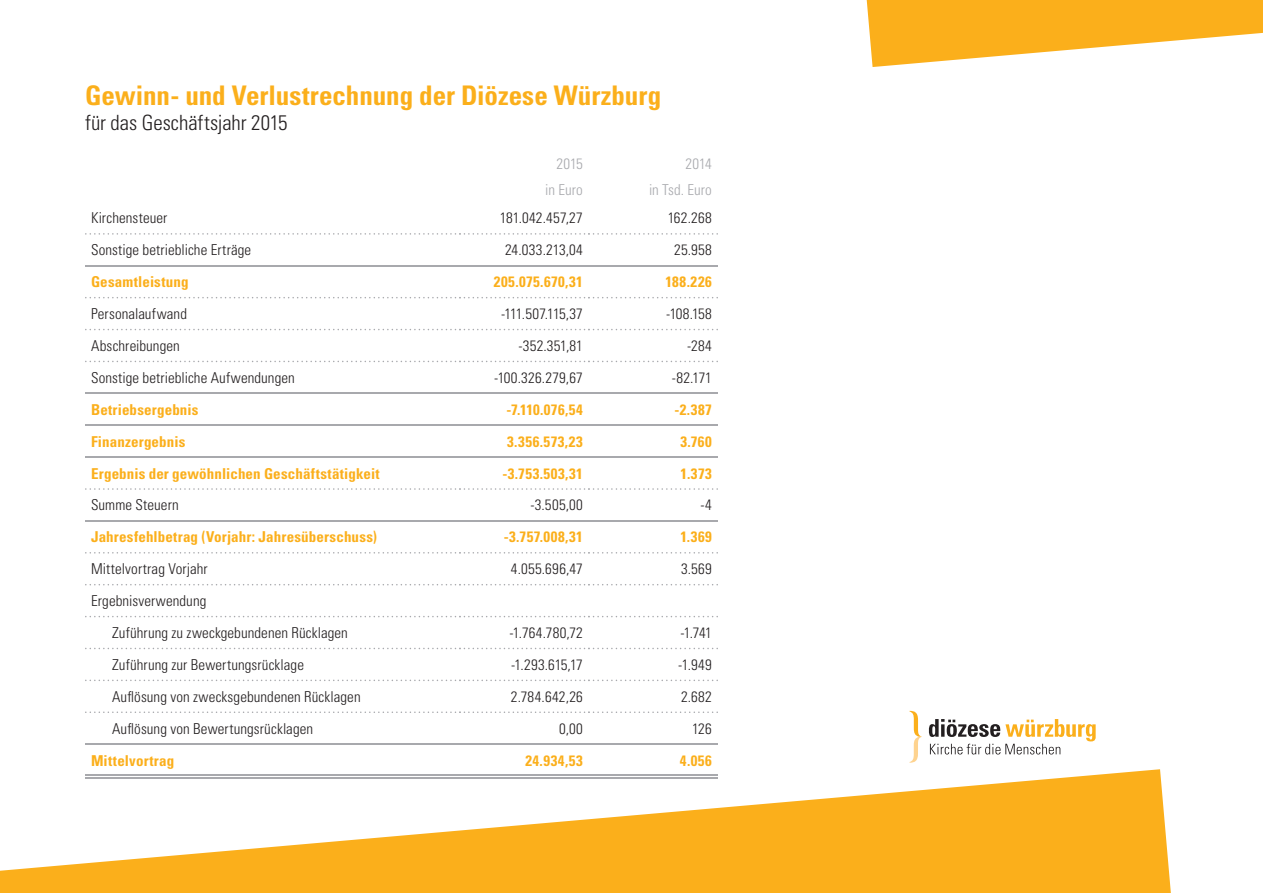
<style>
.page{position:relative;width:1263px;height:893px;background:#fff}
.page>*{position:absolute;margin:0;border:0;box-sizing:border-box;transform-origin:0 0}
.t1{font:700 condensed 27px "Univers LT Std";color:#fbaf1b}
.t2{font:300 condensed 21px "Univers LT Std";letter-spacing:-.005em;color:#231f20}
.t3{font:300 condensed 15px/32px "Univers LT Std";letter-spacing:.01em;color:#231f20}
.t4{font:700 condensed 15px "Univers LT Std";letter-spacing:.015em;color:#fbaf1b}
.t5{font:300 condensed 15px "Univers LT Std";color:#a8a9ad}
.t6{font:300 condensed 15px "Univers LT Std";letter-spacing:-.04em;color:#231f20}
</style>
<div class="page">
<svg style="left:85px;top:233px;width:633px;height:2px"></svg>
<svg style="left:85px;top:297px;width:633px;height:1px"></svg>
<svg style="left:85px;top:329px;width:633px;height:1px"></svg>
<svg style="left:85px;top:361px;width:633px;height:1px"></svg>
<hr style="left:85px;top:265px;width:375px;height:1px;background:#a8a9ad">
<hr style="left:460px;top:265px;width:129px;height:1px;background:#a8a9ad">
<hr style="left:589px;top:265px;width:129px;height:1px;background:#a8a9ad">
<hr style="left:85px;top:393px;width:375px;height:1px;background:#a8a9ad">
<hr style="left:460px;top:393px;width:129px;height:1px;background:#a8a9ad">
<hr style="left:589px;top:393px;width:129px;height:1px;background:#a8a9ad">
<hr style="left:85px;top:424px;width:375px;height:2px;background:#a8a9ad">
<hr style="left:460px;top:424px;width:129px;height:2px;background:#a8a9ad">
<hr style="left:589px;top:424px;width:129px;height:2px;background:#a8a9ad">
<hr style="left:85px;top:456px;width:375px;height:2px;background:#a8a9ad">
<hr style="left:460px;top:456px;width:129px;height:2px;background:#a8a9ad">
<hr style="left:589px;top:456px;width:129px;height:2px;background:#a8a9ad">
<svg style="left:85px;top:488px;width:633px;height:2px"></svg>
<svg style="left:85px;top:552px;width:633px;height:2px"></svg>
<svg style="left:85px;top:584px;width:633px;height:1px"></svg>
<svg style="left:85px;top:616px;width:633px;height:1px"></svg>
<hr style="left:85px;top:520px;width:375px;height:2px;background:#a8a9ad">
<hr style="left:460px;top:520px;width:129px;height:2px;background:#a8a9ad">
<hr style="left:589px;top:520px;width:129px;height:2px;background:#a8a9ad">
<hr style="left:85px;top:743px;width:375px;height:2px;background:#a8a9ad">
<hr style="left:460px;top:743px;width:129px;height:2px;background:#a8a9ad">
<hr style="left:589px;top:743px;width:129px;height:2px;background:#a8a9ad">
<svg style="left:85px;top:711px;width:633px;height:2px"></svg>
<svg style="left:85px;top:648px;width:633px;height:1px"></svg>
<svg style="left:85px;top:680px;width:633px;height:1px"></svg>
<svg style="left:0;top:769px;width:1171px;height:124px;fill:#fbaf1b"></svg>
<svg style="left:909px;top:711px;width:13px;height:52px"></svg>
<svg style="left:929px;top:719px;width:167px;height:35px"></svg>
<svg style="left:866px;top:0;width:397px;height:67px"></svg>
<h1 class="t1" style="left:85px;top:78px;width:578px">Gewinn- und Verlustrechnung der Diözese Würzburg</h1>
<h2 class="t2" style="left:85px;top:110px;width:204px">für das Geschäftsjahr 2015</h2>
<p class="t5" style="left:557px;top:155px;width:28px">2015</p>
<p class="t5" style="left:685px;top:155px;width:28px">2014</p>
<p class="t5" style="left:545px;top:180px;width:39px">in Euro</p>
<p class="t5" style="left:649px;top:180px;width:64px">in Tsd. Euro</p>
<p class="t3" style="left:91px;top:202px;width:78px">Kirchensteuer</p>
<p class="t3" style="left:500px;top:202px;width:85px">181.042.457,27</p>
<p class="t3" style="left:668px;top:202px;width:46px">162.268</p>
<p class="t3" style="left:91px;top:234px;width:162px">Sonstige betriebliche Erträge</p>
<p class="t3" style="left:505px;top:234px;width:79px">24.033.213,04</p>
<p class="t3" style="left:674px;top:234px;width:39px">25.958</p>
<p class="t4" style="left:91px;top:273px;width:99px">Gesamtleistung</p>
<p class="t4" style="left:494px;top:273px;width:91px">205.075.670,31</p>
<p class="t4" style="left:666px;top:273px;width:48px">188.226</p>
<p class="t3" style="left:91px;top:298px;width:97px">Personalaufwand</p>
<p class="t6" style="left:501px;top:305px;width:83px">-111.507.115,37</p>
<p class="t3" style="left:666px;top:298px;width:47px">-108.158</p>
<p class="t3" style="left:91px;top:330px;width:90px">Abschreibungen</p>
<p class="t3" style="left:518px;top:330px;width:66px">-352.351,81</p>
<p class="t3" style="left:687px;top:330px;width:26px">-284</p>
<p class="t3" style="left:91px;top:362px;width:205px">Sonstige betriebliche Aufwendungen</p>
<p class="t3" style="left:494px;top:362px;width:90px">-100.326.279,67</p>
<p class="t3" style="left:672px;top:362px;width:42px">-82.171</p>
<p class="t4" style="left:91px;top:400px;width:109px">Betriebsergebnis</p>
<p class="t4" style="left:507px;top:400px;width:78px">-7.110.076,54</p>
<p class="t4" style="left:674px;top:400px;width:39px">-2.387</p>
<p class="t4" style="left:91px;top:432px;width:96px">Finanzergebnis</p>
<p class="t4" style="left:507px;top:432px;width:77px">3.356.573,23</p>
<p class="t4" style="left:680px;top:432px;width:33px">3.760</p>
<p class="t4" style="left:91px;top:464px;width:290px">Ergebnis der gewöhnlichen Geschäftstätigkeit</p>
<p class="t4" style="left:502px;top:464px;width:82px">-3.753.503,31</p>
<p class="t4" style="left:681px;top:464px;width:33px">1.373</p>
<p class="t3" style="left:91px;top:489px;width:89px">Summe Steuern</p>
<p class="t3" style="left:530px;top:489px;width:54px">-3.505,00</p>
<p class="t3" style="left:701px;top:489px;width:13px">-4</p>
<p class="t4" style="left:91px;top:528px;width:288px">Jahresfehlbetrag (Vorjahr: Jahresüberschuss)</p>
<p class="t4" style="left:504px;top:528px;width:81px">-3.757.008,31</p>
<p class="t4" style="left:680px;top:528px;width:33px">1.369</p>
<p class="t3" style="left:91px;top:553px;width:118px">Mittelvortrag Vorjahr</p>
<p class="t3" style="left:511px;top:553px;width:74px">4.055.696,47</p>
<p class="t3" style="left:681px;top:553px;width:32px">3.569</p>
<p class="t3" style="left:112px;top:585px;width:237px;text-indent:-21px">Ergebnisverwendung<br>Zuführung zu zweckgebundenen Rücklagen</p>
<p class="t3" style="left:510px;top:617px;width:75px">-1.764.780,72</p>
<p class="t3" style="left:680px;top:617px;width:33px">-1.741</p>
<p class="t3" style="left:112px;top:649px;width:194px">Zuführung zur Bewertungsrücklage</p>
<p class="t3" style="left:511px;top:649px;width:73px">-1.293.615,17</p>
<p class="t3" style="left:678px;top:649px;width:35px">-1.949</p>
<p class="t3" style="left:112px;top:680px;width:250px">Auflösung von zwecksgebundenen Rücklagen</p>
<p class="t3" style="left:511px;top:680px;width:73px">2.784.642,26</p>
<p class="t3" style="left:681px;top:680px;width:32px">2.682</p>
<p class="t3" style="left:112px;top:712px;width:203px">Auflösung von Bewertungsrücklagen</p>
<p class="t3" style="left:559px;top:712px;width:25px">0,00</p>
<p class="t3" style="left:692px;top:712px;width:21px">126</p>
<p class="t4" style="left:91px;top:751px;width:85px">Mittelvortrag</p>
<p class="t4" style="left:525px;top:751px;width:59px">24.934,53</p>
<p class="t4" style="left:680px;top:751px;width:34px">4.056</p>
</div>
